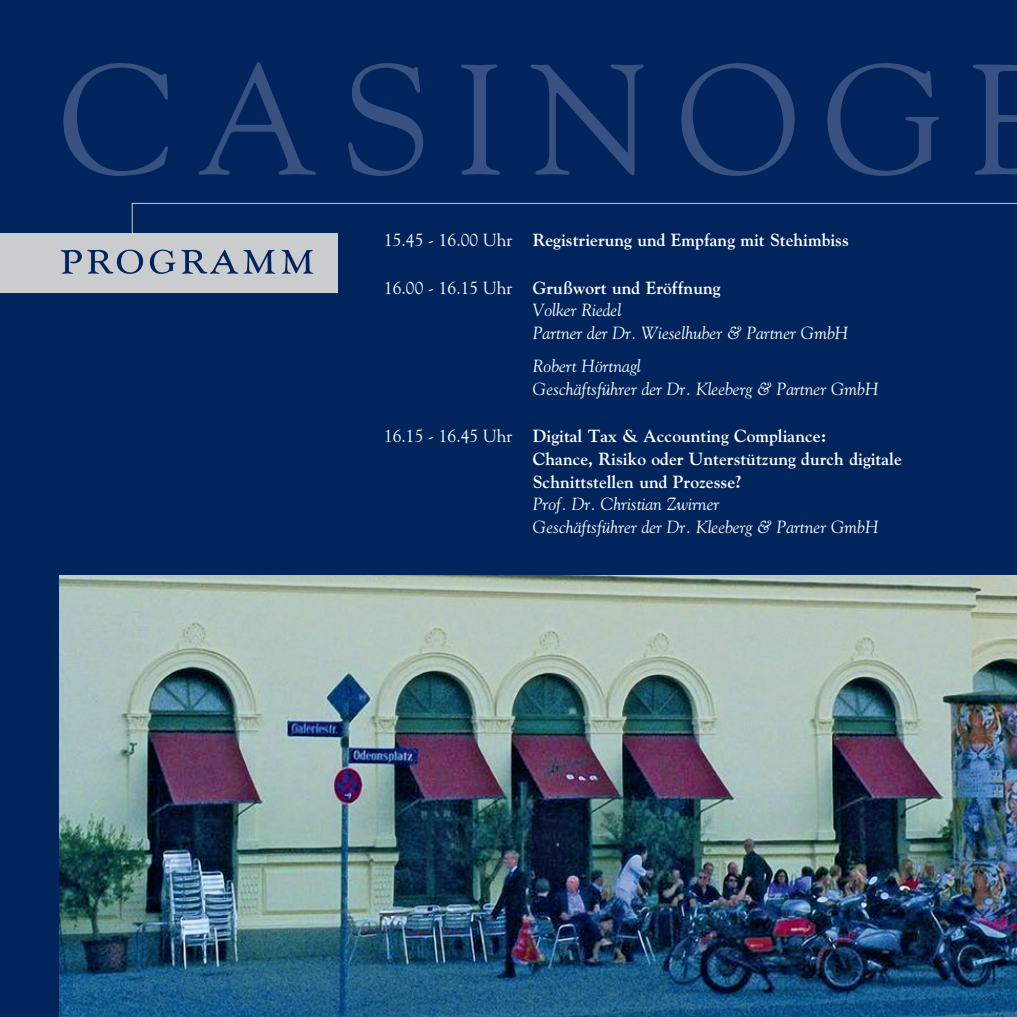
<style>
.page{position:relative;width:1017px;height:1017px;background:#00255d}
.page>*{position:absolute;margin:0;border:0;box-sizing:border-box;transform-origin:0 0}
.t1{font:155.75px "Goudy SC";letter-spacing:.16em;color:#385181}
.t2{font:52.5px "Goudy SC";letter-spacing:.06em;color:#00255d}
.t3{font:italic 17.5px/22.8px "Goudy";color:#fff}
.t4{font:700 17.5px/22.8px "Goudy";color:#fff}
.s1{font-weight:400}
.s2{font-style:normal}
.s3{font-weight:700;font-style:normal}
</style>
<div class="page">
<svg style="left:0;top:203px;width:1017px;height:90px"></svg>
<div style="left:0;top:234px;width:337px;height:59px;background:#cbccce"></div>
<img style="left:60px;top:575px;width:957px;height:442px">
<h1 class="t1" style="left:60px;top:29px;width:998px">CASINOGE</h1>
<h2 class="t2" style="left:60px;top:224px;width:257px">programm</h2>
<p class="t4" style="left:384px;top:228px;width:466px"><span class="s1">15.45 - 16.00 Uhr</span> Registrierung und Empfang mit Stehimbiss</p>
<p class="t3" style="left:533px;top:276px;width:317px;text-indent:-149px"><span class="s2">16.00 - 16.15 Uhr</span> <span class="s3">Grußwort und Eröffnung<br></span>Volker Riedel<br>Partner der Dr. Wieselhuber &amp; Partner GmbH</p>
<p class="t3" style="left:533px;top:354px;width:347px">Robert Hörtnagl<br>Geschäftsführer der Dr. Kleeberg &amp; Partner GmbH</p>
<p class="t4" style="left:533px;top:424px;width:370px;text-indent:-149px"><span class="s1">16.15 - 16.45 Uhr</span> Digital Tax &amp; Accounting Compliance:<br>Chance, Risiko oder Unterstützung durch digitale<br>Schnittstellen und Prozesse?</p>
<p class="t3" style="left:533px;top:493px;width:347px">Prof. Dr. Christian Zwirner<br>Geschäftsführer der Dr. Kleeberg &amp; Partner GmbH</p>
</div>
